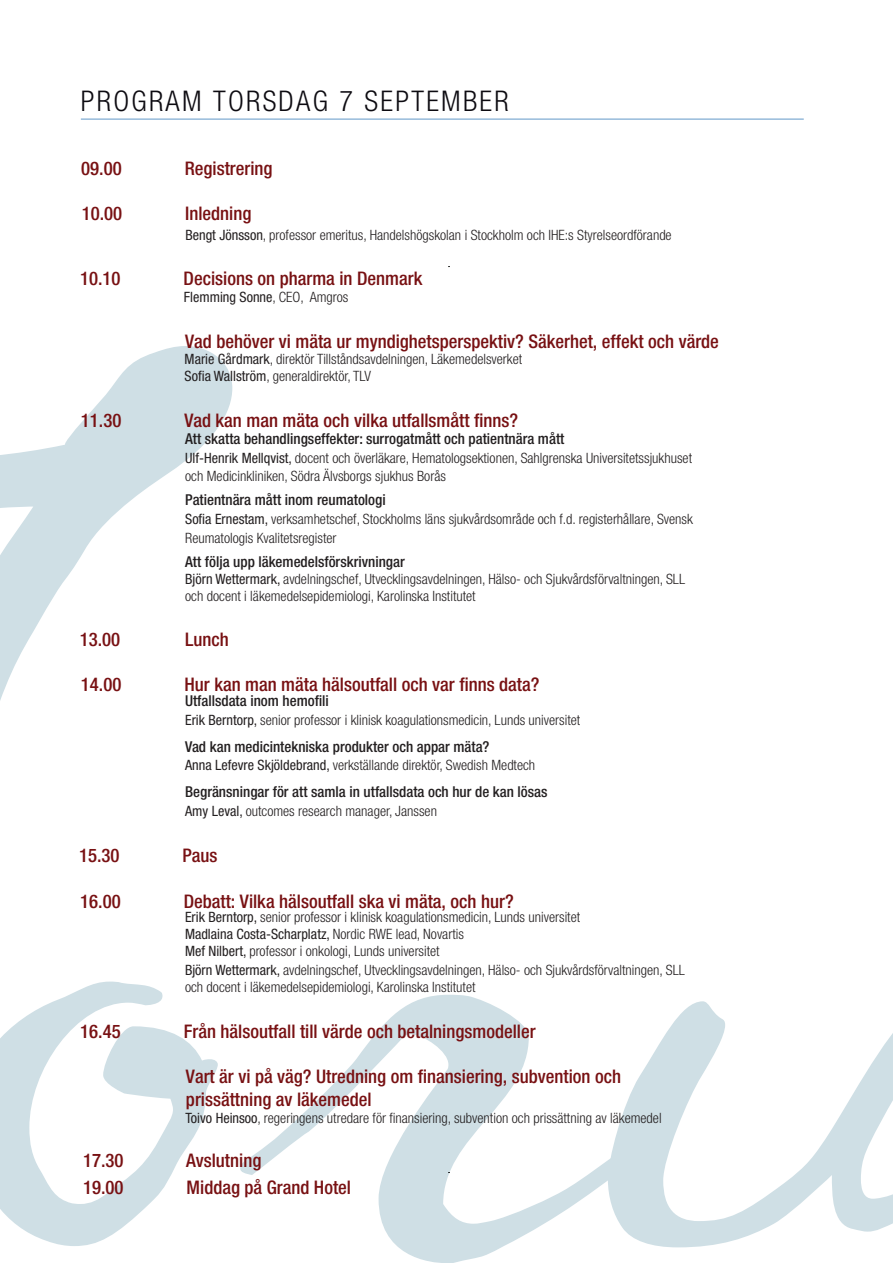
<style>
.page{position:relative;width:893px;height:1263px;background:#fff}
.page>*{position:absolute;margin:0;border:0;box-sizing:border-box;transform-origin:0 0}
.t1{font:300 condensed 28.5px "Helvetica Neue LT Std";letter-spacing:.08em;color:#0d0b11}
.t2{font:500 condensed 18.75px/22.5px "Helvetica Neue LT Std";color:#781113}
.t3{font:500 condensed 15px "Helvetica Neue LT Std";color:#231f20}
.t4{font:300 condensed 14.25px/17.1px "Helvetica Neue LT Std";color:#231f20}
.t5{font:condensed 14.25px "Helvetica Neue LT Std";color:#231f20}
.s1{font-weight:400}
.s2{font-weight:300}
</style>
<div class="page">
<svg style="left:0;top:346px;width:232px;height:355px"></svg>
<svg style="left:0;top:981px;width:218px;height:265px"></svg>
<svg style="left:240px;top:995px;width:368px;height:268px"></svg>
<svg style="left:608px;top:1001px;width:285px;height:246px"></svg>
<hr style="left:81px;top:119px;width:723px;height:1px;background:#6198c8">
<h1 class="t1" style="left:81px;top:85px;width:429px">PROGRAM TORSDAG 7 SEPTEMBER</h1>
<h2 class="t2" style="left:81px;top:157px;width:42px">09.00</h2>
<h2 class="t2" style="left:185px;top:157px;width:89px">Registrering</h2>
<h2 class="t2" style="left:82px;top:202px;width:42px">10.00</h2>
<h2 class="t2" style="left:185px;top:202px;width:68px">Inledning</h2>
<p class="t4" style="left:185px;top:226px;width:488px"><span class="s1">Bengt Jönsson</span>, professor emeritus, Handelshögskolan i Stockholm och IHE:s Styrelseordförande</p>
<h2 class="t2" style="left:80px;top:267px;width:42px">10.10</h2>
<h2 class="t2" style="left:184px;top:267px;width:240px">Decisions on pharma in Denmark</h2>
<p class="t5" style="left:184px;top:289px;width:166px">Flemming Sonne<span class="s2">, CEO, Amgros</span></p>
<h2 class="t2" style="left:185px;top:330px;width:535px">Vad behöver vi mäta ur myndighetsperspektiv? Säkerhet, effekt och värde</h2>
<p class="t4" style="left:185px;top:350px;width:339px"><span class="s1">Marie Gårdmark</span>, direktör Tillståndsavdelningen, Läkemedelsverket<br><span class="s1">Sofia Wallström</span>, generaldirektör, TLV</p>
<h2 class="t2" style="left:81px;top:409px;width:42px">11.30</h2>
<h2 class="t2" style="left:184px;top:409px;width:335px">Vad kan man mäta och vilka utfallsmått finns?</h2>
<p class="t3" style="left:185px;top:430px;width:381px">Att skatta behandlingseffekter: surrogatmått och patientnära mått</p>
<p class="t4" style="left:185px;top:448px;width:508px;line-height:18.6px"><span class="s1">Ulf-Henrik Mellqvist,</span> docent och överläkare, Hematologsektionen, Sahlgrenska Universitetssjukhuset och Medicinkliniken, Södra Älvsborgs sjukhus Borås</p>
<p class="t3" style="left:185px;top:491px;width:202px">Patientnära mått inom reumatologi</p>
<p class="t4" style="left:185px;top:509px;width:509px;line-height:18.6px"><span class="s1">Sofia Ernestam,</span> verksamhetschef, Stockholms läns sjukvårdsområde och f.d. registerhållare, Svensk<br>Reumatologis Kvalitetsregister</p>
<p class="t3" style="left:185px;top:552px;width:221px">Att följa upp läkemedelsförskrivningar</p>
<p class="t4" style="left:185px;top:570px;width:501px"><span class="s1">Björn Wettermark,</span> avdelningschef, Utvecklingsavdelningen, Hälso- och Sjukvårdsförvaltningen, SLL och docent i läkemedelsepidemiologi, Karolinska Institutet</p>
<h2 class="t2" style="left:80px;top:627px;width:42px">13.00</h2>
<h2 class="t2" style="left:185px;top:627px;width:45px">Lunch</h2>
<h2 class="t2" style="left:81px;top:673px;width:42px">14.00</h2>
<h2 class="t2" style="left:184px;top:673px;width:357px">Hur kan man mäta hälsoutfall och var finns data?</h2>
<p class="t3" style="left:185px;top:692px;width:145px">Utfallsdata inom hemofili</p>
<p class="t4" style="left:185px;top:711px;width:397px"><span class="s1">Erik Berntorp,</span> senior professor i klinisk koagulationsmedicin, Lunds universitet</p>
<p class="t3" style="left:185px;top:737px;width:306px">Vad kan medicintekniska produkter och appar mäta?</p>
<p class="t4" style="left:185px;top:756px;width:352px"><span class="s1">Anna Lefevre Skjöldebrand,</span> verkställande direktör, Swedish Medtech</p>
<p class="t3" style="left:185px;top:783px;width:364px">Begränsningar för att samla in utfallsdata och hur de kan lösas</p>
<p class="t4" style="left:185px;top:802px;width:253px"><span class="s1">Amy Leval,</span> outcomes research manager, Janssen</p>
<h2 class="t2" style="left:79px;top:844px;width:42px">15.30</h2>
<h2 class="t2" style="left:183px;top:844px;width:37px">Paus</h2>
<h2 class="t2" style="left:80px;top:889px;width:42px">16.00</h2>
<h2 class="t2" style="left:184px;top:889px;width:332px">Debatt: Vilka hälsoutfall ska vi mäta, och hur?</h2>
<p class="t4" style="left:185px;top:908px;width:397px"><span class="s1">Erik Berntorp,</span> senior professor i klinisk koagulationsmedicin, Lunds universitet<br><span class="s1">Madlaina Costa-Scharplatz,</span> Nordic RWE lead, Novartis<br><span class="s1">Mef Nilbert,</span> professor i onkologi, Lunds universitet</p>
<p class="t4" style="left:185px;top:961px;width:501px"><span class="s1">Björn Wettermark,</span> avdelningschef, Utvecklingsavdelningen, Hälso- och Sjukvårdsförvaltningen, SLL och docent i läkemedelsepidemiologi, Karolinska Institutet</p>
<h2 class="t2" style="left:80px;top:1020px;width:42px">16.45</h2>
<h2 class="t2" style="left:184px;top:1020px;width:353px">Från hälsoutfall till värde och betalningsmodeller</h2>
<h2 class="t2" style="left:186px;top:1065px;width:437px">Vart är vi på väg? Utredning om finansiering, subvention och prissättning av läkemedel</h2>
<p class="t4" style="left:185px;top:1109px;width:478px"><span class="s1">Toivo Heinsoo</span>, regeringens utredare för finansiering, subvention och prissättning av läkemedel</p>
<h2 class="t2" style="left:83px;top:1149px;width:42px">17.30</h2>
<h2 class="t2" style="left:186px;top:1149px;width:77px">Avslutning</h2>
<h2 class="t2" style="left:83px;top:1176px;width:42px">19.00</h2>
<h2 class="t2" style="left:187px;top:1176px;width:166px">Middag på Grand Hotel</h2>
</div>
